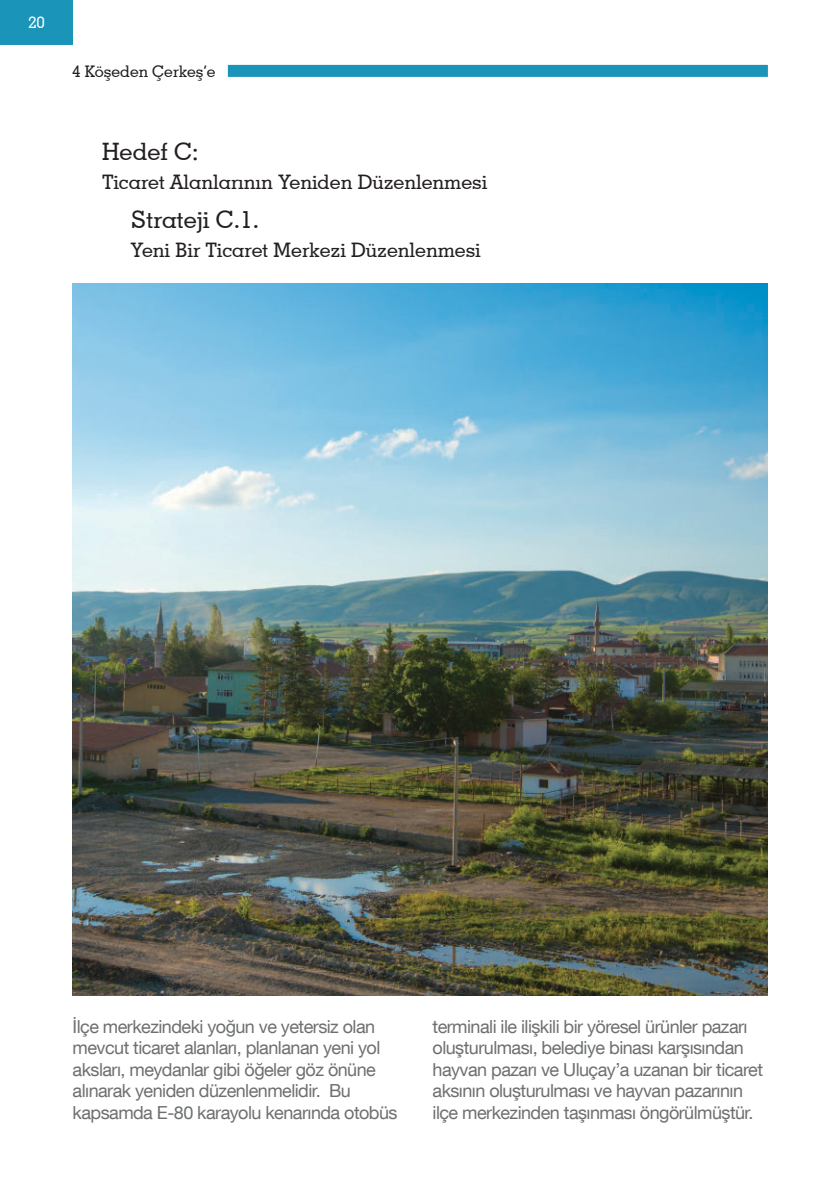
<style>
.page{position:relative;width:840px;height:1191px;background:#fff}
.page>*{position:absolute;margin:0;border:0;box-sizing:border-box;transform-origin:0 0}
.t1{font:500 24px "Geometric Slab 703 BT";color:#231f20}
.t2{font:500 20px "Geometric Slab 703 BT";color:#231f20}
.t3{font:18px/21.6px "Helvetica Neue LT Com";letter-spacing:-.03em;color:#6d6f71}
.t4{font:500 16px "Geometric Slab 703 BT";color:#231f20}
.t5{font:500 16px "Geometric Slab 703 BT";color:#fff}
</style>
<div class="page">
<div style="left:0;top:0;width:73px;height:44px;background:#1a95b9"></div>
<div style="left:228px;top:65px;width:539px;height:12px;background:#1a95b9"></div>
<img style="left:72px;top:283px;width:694px;height:712px">
<p class="t5" style="left:28px;top:13px;width:18px">20</p>
<p class="t4" style="left:72px;top:62px;width:145px">4 Köşeden Çerkeş’e</p>
<h1 class="t1" style="left:102px;top:137px;width:98px">Hedef C:</h1>
<p class="t2" style="left:102px;top:170px;width:386px">Ticaret Alanlarının Yeniden Düzenlenmesi</p>
<h1 class="t1" style="left:130px;top:205px;width:130px">Strateji C.1.</h1>
<p class="t2" style="left:130px;top:237px;width:351px">Yeni Bir Ticaret Merkezi Düzenlenmesi</p>
<p class="t3" style="left:73px;top:1015px;width:326px">İlçe merkezindeki yoğun ve yetersiz olan mevcut ticaret alanları, planlanan yeni yol aksları, meydanlar gibi öğeler göz önüne alınarak yeniden düzenlenmelidir. Bu kapsamda E-80 karayolu kenarında otobüs</p>
<p class="t3" style="left:432px;top:1015px;width:332px">terminali ile ilişkili bir yöresel ürünler pazarı oluşturulması, belediye binası karşısından hayvan pazarı ve Uluçay’a uzanan bir ticaret aksının oluşturulması ve hayvan pazarının ilçe merkezinden taşınması öngörülmüştür.</p>
</div>
